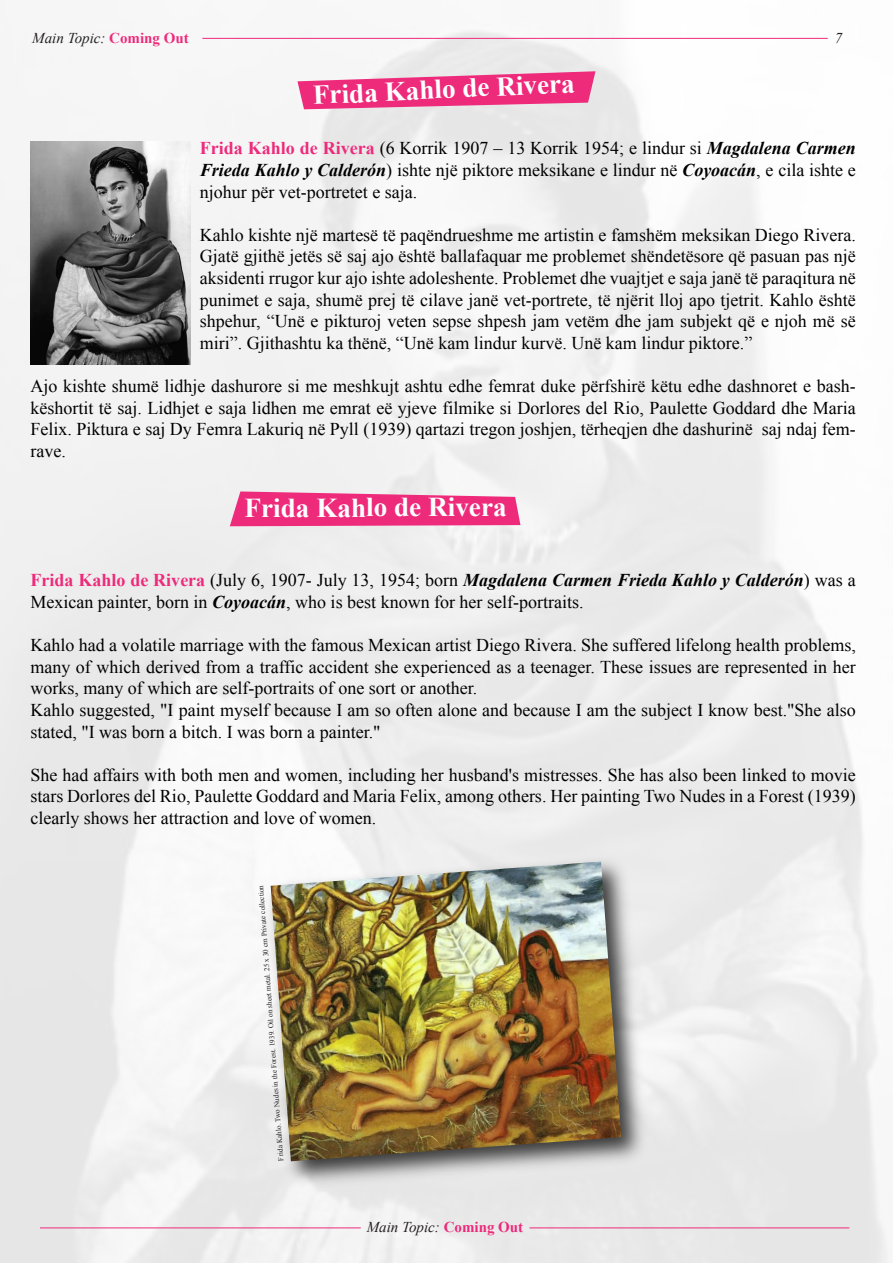
<style>
.page{position:relative;width:893px;height:1263px;background:#fff}
.page>*{position:absolute;margin:0;border:0;box-sizing:border-box;transform-origin:0 0}
.t1{font:700 27.15px "Times New Roman";letter-spacing:-.005em;color:#fff}
.t2{font:18px/21.6px "Times New Roman";color:#000;text-align:justify}
.t3{font:italic 15px "Times New Roman";color:#231f20}
.t4{font:7.35px "Times New Roman";color:#231f20}
.s1{font-weight:700;font-style:normal;color:#ee2a7b}
.s2{font-weight:700;color:#ee2a7b}
.s3{font-weight:700;font-style:italic}
</style>
<div class="page">
<img style="left:0;top:30px;width:888px;height:1233px">
<svg style="left:297px;top:71px;width:298px;height:38px;background:#ed5896"></svg>
<svg style="left:230px;top:491px;width:290px;height:35px;background:#ee4289"></svg>
<hr style="left:202px;top:38px;width:626px;height:1px;background:#ee2a7b">
<hr style="left:40px;top:1227px;width:321px;height:1px;background:#ee2a7b">
<hr style="left:529px;top:1227px;width:320px;height:1px;background:#ee2a7b">
<img style="left:30px;top:141px;width:161px;height:223px">
<img style="left:220px;top:816px;width:479px;height:426px">
<img style="left:271px;top:861px;width:350px;height:300px">
<p class="t3" style="left:32px;top:27px;width:158px">Main Topic: <span class="s1">Coming Out</span></p>
<p class="t3" style="left:835px;top:27px;width:9px">7</p>
<h1 class="t1" style="left:312px;top:77px;width:264px;rotate:-3deg">Frida Kahlo de Rivera</h1>
<p class="t2" style="left:200px;top:137px;width:657px"><span class="s2">Frida Kahlo de Rivera</span> (6 Korrik 1907 – 13 Korrik 1954; e lindur si <span class="s3">Magdalena Carmen Frieda Kahlo y Calderón</span>) ishte një piktore meksikane e lindur në <span class="s3">Coyoacán</span>, e cila ishte e njohur për vet-portretet e saja.</p>
<p class="t2" style="left:200px;top:224px;width:657px">Kahlo kishte një martesë të paqëndrueshme me artistin e famshëm meksikan Diego Rivera.<br>Gjatë gjithë jetës së saj ajo është ballafaquar me problemet shëndetësore që pasuan pas një aksidenti rrugor kur ajo ishte adoleshente. Problemet dhe vuajtjet e saja janë të paraqitura në punimet e saja, shumë prej të cilave janë vet-portrete, të njërit lloj apo tjetrit. Kahlo është shpehur, “Unë e pikturoj veten sepse shpesh jam vetëm dhe jam subjekt që e njoh më së miri”. Gjithashtu ka thënë, “Unë kam lindur kurvë. Unë kam lindur piktore.”</p>
<p class="t2" style="left:30px;top:375px;width:827px">Ajo kishte shumë lidhje dashurore si me meshkujt ashtu edhe femrat duke përfshirë këtu edhe dashnoret e bash&shy;këshortit të saj. Lidhjet e saja lidhen me emrat eë yjeve filmike si Dorlores del Rio, Paulette Goddard dhe Maria Felix. Piktura e saj Dy Femra Lakuriq në Pyll (1939) qartazi tregon joshjen, tërheqjen dhe dashurinë saj ndaj fem&shy;rave.</p>
<h1 class="t1" style="left:245px;top:489px;width:264px">Frida Kahlo de Rivera</h1>
<p class="t2" style="left:30px;top:569px;width:827px"><span class="s2">Frida Kahlo de Rivera</span> (July 6, 1907- July 13, 1954; born <span class="s3">Magdalena Carmen Frieda Kahlo y Calderón</span>) was a<br>Mexican painter, born in <span class="s3">Coyoacán</span>, who is best known for her self-portraits.</p>
<p class="t2" style="left:30px;top:634px;width:827px;text-align:left">Kahlo had a volatile marriage with the famous Mexican artist Diego Rivera. She suffered lifelong health problems, many of which derived from a traffic accident she experienced as a teenager. These issues are represented in her works, many of which are self-portraits of one sort or another.<br>Kahlo suggested, "I paint myself because I am so often alone and because I am the subject I know best."She also stated, "I was born a bitch. I was born a painter."</p>
<p class="t2" style="left:30px;top:764px;width:827px">She had affairs with both men and women, including her husband's mistresses. She has also been linked to movie stars Dorlores del Rio, Paulette Goddard and Maria Felix, among others. Her painting Two Nudes in a Forest (1939) clearly shows her attraction and love of women.</p>
<p class="t4" style="left:275px;top:1161px;width:278px;rotate:-94deg">Frida Kahlo. Two Nudes in the Forest. 1939. Oil on sheet metal. 25 x 30 cm Private collection</p>
<p class="t3" style="left:367px;top:1217px;width:158px">Main Topic: <span class="s1">Coming Out</span></p>
</div>
